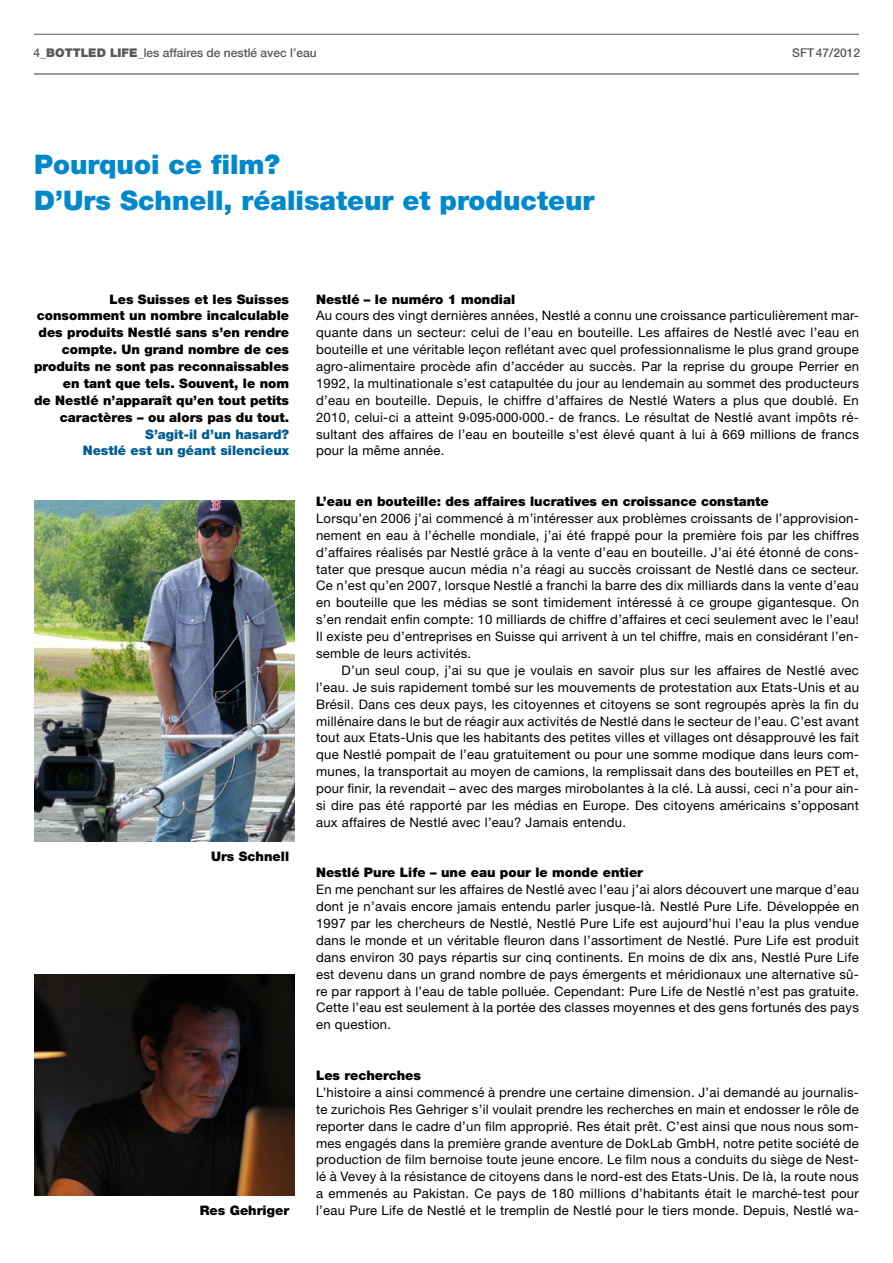
<style>
.page{position:relative;width:893px;height:1263px;background:#fff}
.page>*{position:absolute;margin:0;border:0;box-sizing:border-box;transform-origin:0 0}
.t1{font:900 27px/36px "Helvetica Neue";color:#0088cd}
.t2{font:13.2px/17px "Helvetica Neue";letter-spacing:.02em;color:#000;text-align:justify}
.t3{font:900 13.2px/17px "Helvetica Neue";color:#000;text-align:right}
.t4{font:900 13.2px/17px "Helvetica Neue";color:#005d92;text-align:right}
.t5{font:500 12px "Helvetica Neue";color:#58585a}
.t6{font:900 12px "Helvetica Neue";color:#58585a}
.s1{font-weight:500}
.s2{font-weight:900}
</style>
<div class="page">
<hr style="left:34px;top:73px;width:825px;height:2px;background:#58585a">
<hr style="left:34px;top:34px;width:825px;height:1px;background:#58585a">
<img style="left:34px;top:500px;width:261px;height:342px">
<img style="left:34px;top:974px;width:261px;height:221px">
<p class="t6" style="left:34px;top:46px;width:40px"><span class="s1">4_</span>BOTTLE</p>
<p class="t5" style="left:97px;top:46px;width:221px"><span class="s2">D LIFE</span>_les affaires de nestlé avec l’eau</p>
<p class="t5" style="left:792px;top:45px;width:69px">SFT47/2012</p>
<h1 class="t1" style="left:34px;top:146px;width:562px">Pourquoi ce film?<br>D’Urs Schnell, réalisateur et producteur</h1>
<p class="t3" style="left:34px;top:290px;width:257px">Les Suisses et les Suisses consomment un nombre incalculable des produits Nestlé sans s’en rendre compte. Un grand nombre de ces produits ne sont pas reconnaissables en tant que tels. Souvent, le nom<br>de Nestlé n’apparaît qu’en tout petits caractères – ou alors pas du tout.</p>
<p class="t4" style="left:83px;top:425px;width:208px">S’agit-il d’un hasard?<br>Nestlé est un géant silencieux</p>
<p class="t3" style="left:211px;top:847px;width:80px">Urs Schnell</p>
<p class="t3" style="left:200px;top:1201px;width:91px">Res Gehriger</p>
<p class="t3" style="left:316px;top:290px;width:201px">Nestlé – le numéro 1 mondial</p>
<p class="t2" style="left:316px;top:307px;width:544px">Au cours des vingt dernières années, Nestlé a connu une croissance particulièrement mar&shy;quante dans un secteur: celui de l’eau en bouteille. Les affaires de Nestlé avec l’eau en bouteille et une véritable leçon reflétant avec quel professionnalisme le plus grand groupe agro-alimentaire procède afin d’accéder au succès. Par la reprise du groupe Perrier en 1992, la multinationale s’est catapultée du jour au lendemain au sommet des producteurs d’eau en bouteille. Depuis, le chiffre d’affaires de Nestlé Waters a plus que doublé. En 2010, celui-ci a atteint 9›095›000›000.- de francs. Le résultat de Nestlé avant impôts ré&shy;sultant des affaires de l’eau en bouteille s’est élevé quant à lui à 669 millions de francs pour la même année.</p>
<p class="t3" style="left:316px;top:493px;width:454px">L’eau en bouteille: des affaires lucratives en croissance constante</p>
<p class="t2" style="left:316px;top:510px;width:544px">Lorsqu’en 2006 j’ai commencé à m’intéresser aux problèmes croissants de l’approvision&shy;nement en eau à l’échelle mondiale, j’ai été frappé pour la première fois par les chiffres d’affaires réalisés par Nestlé grâce à la vente d’eau en bouteille. J’ai été étonné de cons&shy;tater que presque aucun média n’a réagi au succès croissant de Nestlé dans ce secteur.<br>Ce n’est qu’en 2007, lorsque Nestlé a franchi la barre des dix milliards dans la vente d’eau en bouteille que les médias se sont timidement intéressé à ce groupe gigantesque. On s’en rendait enfin compte: 10 milliards de chiffre d’affaires et ceci seulement avec le l’eau!<br>Il existe peu d’entreprises en Suisse qui arrivent à un tel chiffre, mais en considérant l’en&shy;semble de leurs activités.</p>
<p class="t2" style="left:316px;top:661px;width:544px;text-indent:26px">D’un seul coup, j’ai su que je voulais en savoir plus sur les affaires de Nestlé avec l’eau. Je suis rapidement tombé sur les mouvements de protestation aux Etats-Unis et au Brésil. Dans ces deux pays, les citoyennes et citoyens se sont regroupés après la fin du millénaire dans le but de réagir aux activités de Nestlé dans le secteur de l’eau. C’est avant tout aux Etats-Unis que les habitants des petites villes et villages ont désapprouvé les fait que Nestlé pompait de l’eau gratuitement ou pour une somme modique dans leurs com&shy;munes, la transportait au moyen de camions, la remplissait dans des bouteilles en PET et, pour finir, la revendait – avec des marges mirobolantes à la clé. Là aussi, ceci n’a pour ain&shy;si dire pas été rapporté par les médias en Europe. Des citoyens américains s’opposant aux affaires de Nestlé avec l’eau? Jamais entendu.</p>
<p class="t3" style="left:316px;top:864px;width:329px">Nestlé Pure Life – une eau pour le monde entier</p>
<p class="t2" style="left:316px;top:881px;width:544px">En me penchant sur les affaires de Nestlé avec l’eau j’ai alors découvert une marque d’eau dont je n’avais encore jamais entendu parler jusque-là. Nestlé Pure Life. Développée en 1997 par les chercheurs de Nestlé, Nestlé Pure Life est aujourd’hui l’eau la plus vendue dans le monde et un véritable fleuron dans l’assortiment de Nestlé. Pure Life est produit dans environ 30 pays répartis sur cinq continents. En moins de dix ans, Nestlé Pure Life est devenu dans un grand nombre de pays émergents et méridionaux une alternative sû&shy;re par rapport à l’eau de table polluée. Cependant: Pure Life de Nestlé n’est pas gratuite.<br>Cette l’eau est seulement à la portée des classes moyennes et des gens fortunés des pays en question.</p>
<p class="t3" style="left:316px;top:1067px;width:107px">Les recherches</p>
<p class="t2" style="left:316px;top:1083px;width:544px">L’histoire a ainsi commencé à prendre une certaine dimension. J’ai demandé au journalis&shy;te zurichois Res Gehriger s’il voulait prendre les recherches en main et endosser le rôle de reporter dans le cadre d’un film approprié. Res était prêt. C’est ainsi que nous nous som&shy;mes engagés dans la première grande aventure de DokLab GmbH, notre petite société de production de film bernoise toute jeune encore. Le film nous a conduits du siège de Nest&shy;lé à Vevey à la résistance de citoyens dans le nord-est des Etats-Unis. De là, la route nous a emmenés au Pakistan. Ce pays de 180 millions d’habitants était le marché-test pour l’eau Pure Life de Nestlé et le tremplin de Nestlé pour le tiers monde. Depuis, Nestlé wa-</p>
</div>
